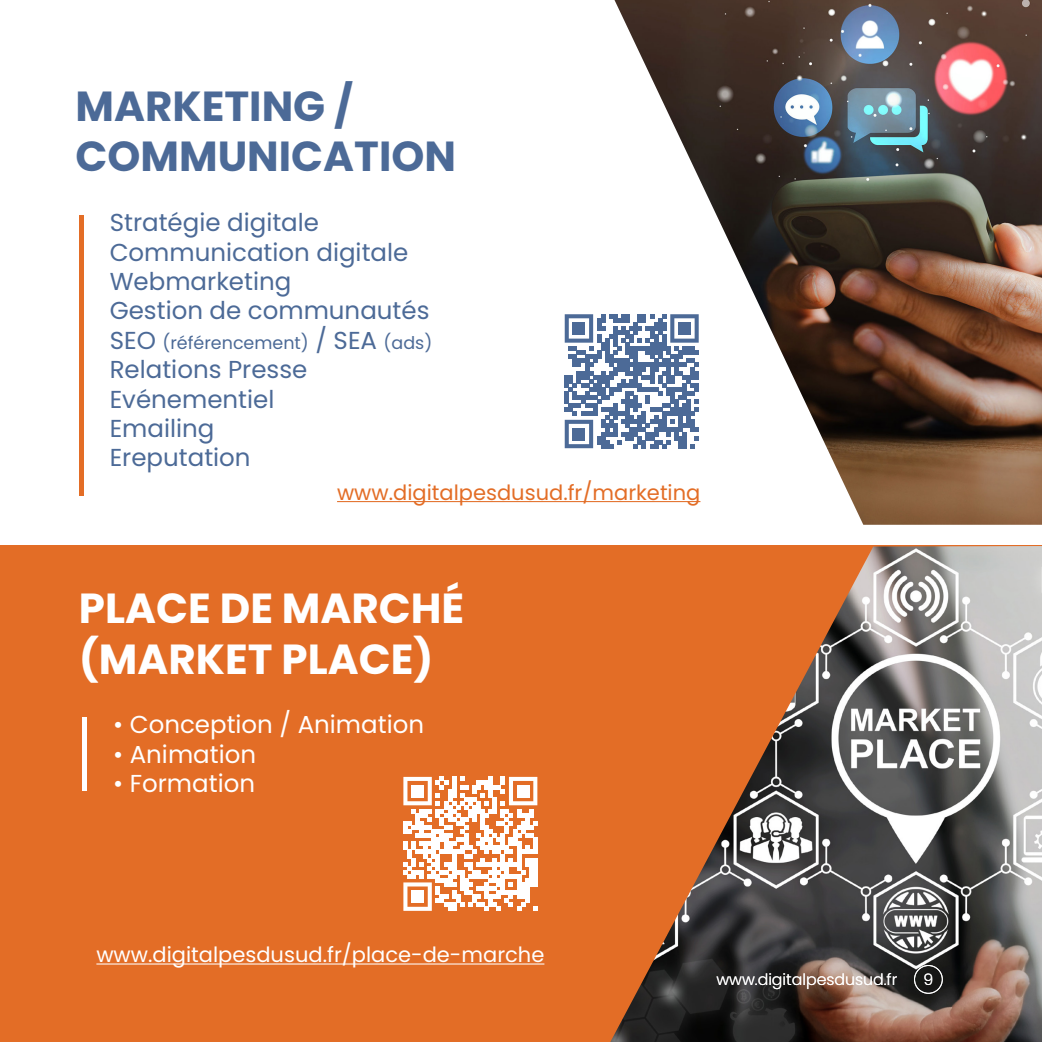
<style>
.page{position:relative;width:1042px;height:1042px;background:#fff}
.page>*{position:absolute;margin:0;border:0;box-sizing:border-box;transform-origin:0 0}
.t1{font:700 42px "Poppins";color:#fff}
.t2{font:700 42px "Poppins";color:#4c6a97}
.t3{font:24.5px "Poppins";color:#4c6a97}
.t4{font:24.5px "Poppins";color:#fff}
.t5{font:21px "Poppins";color:#fff}
.t6{font:21px "Poppins";color:#e36d26}
.t7{font:17.5px "Poppins";color:#4c6a97}
.t8{font:300 15.75px "Poppins";color:#fff}
.s1{font-size:24.5px}
</style>
<div class="page">
<hr style="left:337px;top:501px;width:363px;height:1px;background:#e36d26">
<hr style="left:79px;top:215px;width:4px;height:280px;background:#e36d26">
<img style="left:614px;top:0;width:428px;height:525px">
<div style="left:0;top:546px;width:1042px;height:496px;background:#e36d26"></div>
<hr style="left:96px;top:963px;width:448px;height:1px;background:#fff">
<div style="left:82px;top:717px;width:5px;height:73px;background:#fff"></div>
<img style="left:610px;top:546px;width:432px;height:496px">
<svg style="left:565px;top:314px;width:134px;height:134px"></svg>
<div style="left:573px;top:428px;width:12px;height:12px;background:#4c6a97"></div>
<svg style="left:403px;top:777px;width:134px;height:134px"></svg>
<div style="left:411px;top:890px;width:13px;height:13px;background:#fff"></div>
<div style="left:914px;top:965px;width:29px;height:28px;border:1px solid #fff;border-radius:50%"></div>
<p class="t2" style="left:76px;top:82px;width:279px">MARKETING /</p>
<p class="t2" style="left:76px;top:132px;width:382px">COMMUNICATION</p>
<p class="t3" style="left:110px;top:208px;width:211px">Stratégie digitale</p>
<p class="t3" style="left:110px;top:238px;width:300px">Communication digitale</p>
<p class="t3" style="left:110px;top:267px;width:183px">Webmarketing</p>
<p class="t3" style="left:110px;top:297px;width:321px">Gestion de communautés</p>
<p class="t7" style="left:110px;top:332px;width:324px"><span class="s1">SEO</span> (référencement) <span class="s1">/ SEA</span> (ads)</p>
<p class="t3" style="left:110px;top:355px;width:199px">Relations Presse</p>
<p class="t3" style="left:110px;top:385px;width:166px">Evénementiel</p>
<p class="t3" style="left:110px;top:414px;width:106px">Emailing</p>
<p class="t3" style="left:110px;top:444px;width:142px">Ereputation</p>
<p class="t6" style="left:337px;top:480px;width:365px">www.digitalpesdusud.fr/marketing</p>
<p class="t1" style="left:79px;top:584px;width:387px">PLACE DE MARCHÉ</p>
<p class="t1" style="left:79px;top:634px;width:356px">(MARKET PLACE)</p>
<p class="t4" style="left:113px;top:710px;width:312px">• Conception / Animation</p>
<p class="t4" style="left:113px;top:740px;width:144px">• Animation</p>
<p class="t4" style="left:113px;top:769px;width:143px">• Formation</p>
<p class="t5" style="left:96px;top:942px;width:449px">www.digitalpesdusud.fr/place-de-marche</p>
<p class="t8" style="left:716px;top:970px;width:183px">www.digitalpesdusud.fr</p>
<p class="t8" style="left:923px;top:970px;width:11px">9</p>
</div>
